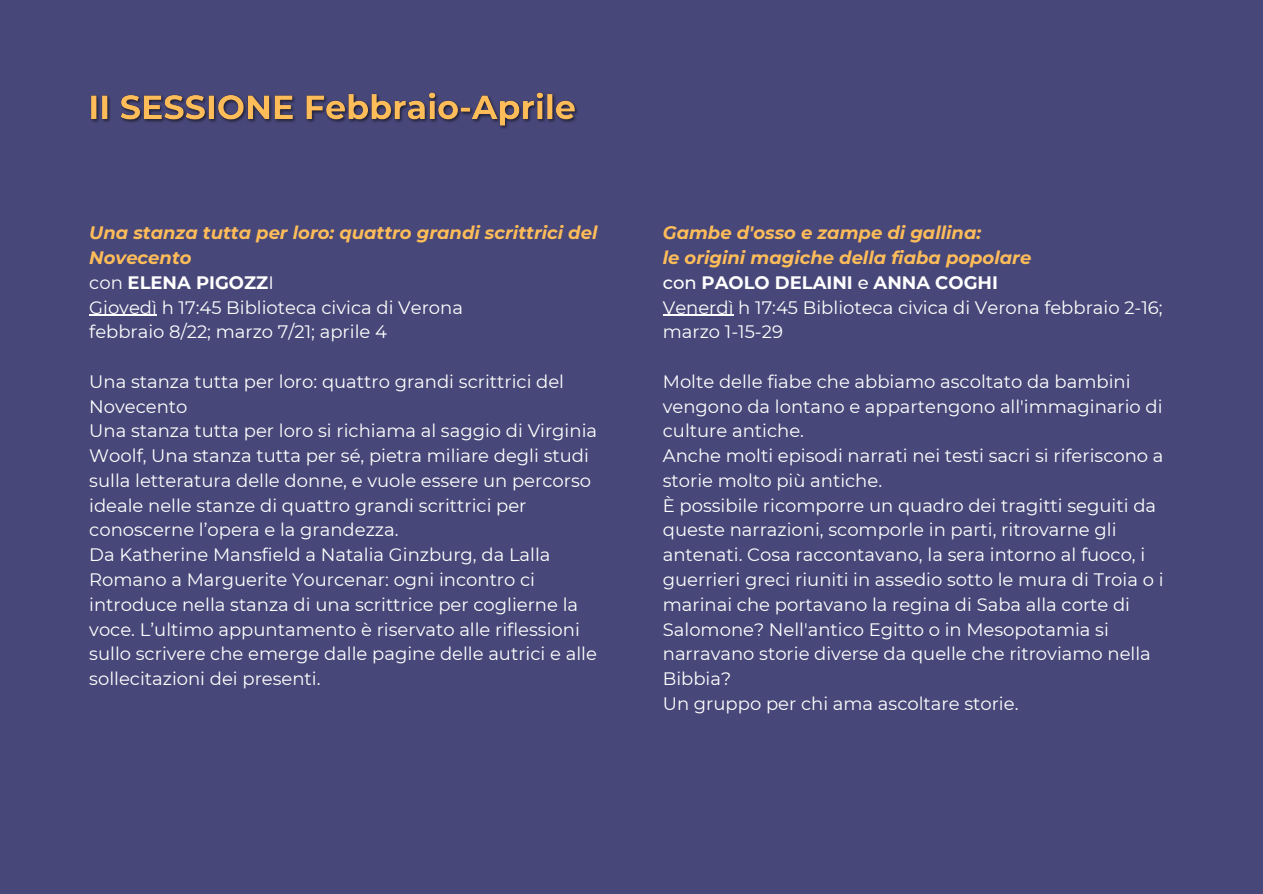
<style>
.page{position:relative;width:1263px;height:894px;background:#fff}
.page>*{position:absolute;margin:0;border:0;box-sizing:border-box;transform-origin:0 0}
.t1{font:18px/24.8px "Montserrat";color:#fff}
.t2{font:italic 700 18px/24.8px "Montserrat";color:#ffbd59}
.t3{font:700 18px "Montserrat";color:#fff}
.s1{font-weight:400}
.s2{font-weight:500}
</style>
<div class="page">
<div style="left:0;top:0;width:1263px;height:893px;background:#474779"></div>
<svg style="left:89px;top:314px;width:14px;height:2px"></svg>
<hr style="left:103px;top:314px;width:54px;height:2px;background:#fff">
<hr style="left:663px;top:314px;width:71px;height:2px;background:#fff">
<img style="left:91px;top:92px;width:487px;height:37px">
<p class="t2" style="left:89px;top:220px;width:510px">Una stanza tutta per loro: quattro grandi scrittrici del<br>Novecento</p>
<p class="t3" style="left:89px;top:271px;width:186px"><span class="s1">con</span> ELENA PIGOZZ<span class="s1">I</span></p>
<p class="t1" style="left:89px;top:294px;width:375px">Giovedì h 17:45 Biblioteca civica di Verona</p>
<p class="t1" style="left:89px;top:319px;width:299px">febbraio 8/22; marzo 7/21; aprile 4</p>
<p class="t1" style="left:89px;top:369px;width:476px">Una stanza tutta per loro: quattro grandi scrittrici del<br>Novecento</p>
<p class="t1" style="left:89px;top:418px;width:509px">Una stanza tutta per loro si richiama al saggio di Virginia Woolf, Una stanza tutta per sé, pietra miliare degli studi sulla letteratura delle donne, e vuole essere un percorso ideale nelle stanze di quattro grandi scrittrici per conoscerne l’opera e la grandezza.</p>
<p class="t1" style="left:89px;top:542px;width:509px">Da Katherine Mansfield a Natalia Ginzburg, da Lalla Romano a Marguerite Yourcenar: ogni incontro ci introduce nella stanza di una scrittrice per coglierne la voce. L’ultimo appuntamento è riservato alle riflessioni sullo scrivere che emerge dalle pagine delle autrici e alle sollecitazioni dei presenti.</p>
<p class="t2" style="left:663px;top:220px;width:320px">Gambe d'osso e zampe di gallina:</p>
<p class="t2" style="left:663px;top:245px;width:370px">le origini magiche della fiaba popolare</p>
<p class="t3" style="left:663px;top:271px;width:337px"><span class="s2">con</span> PAOLO DELAINI <span class="s2">e</span> ANNA COGHI</p>
<p class="t1" style="left:663px;top:294px;width:501px">Venerdì h 17:45 Biblioteca civica di Verona febbraio 2-16; marzo 1-15-29</p>
<p class="t1" style="left:663px;top:369px;width:501px">Molte delle fiabe che abbiamo ascoltato da bambini vengono da lontano e appartengono all'immaginario di culture antiche.</p>
<p class="t1" style="left:663px;top:443px;width:502px">Anche molti episodi narrati nei testi sacri si riferiscono a storie molto più antiche.</p>
<p class="t1" style="left:663px;top:492px;width:502px">È possibile ricomporre un quadro dei tragitti seguiti da queste narrazioni, scomporle in parti, ritrovarne gli antenati. Cosa raccontavano, la sera intorno al fuoco, i guerrieri greci riuniti in assedio sotto le mura di Troia o i marinai che portavano la regina di Saba alla corte di Salomone? Nell'antico Egitto o in Mesopotamia si narravano storie diverse da quelle che ritroviamo nella Bibbia?</p>
<p class="t1" style="left:663px;top:690px;width:357px">Un gruppo per chi ama ascoltare storie.</p>
</div>
